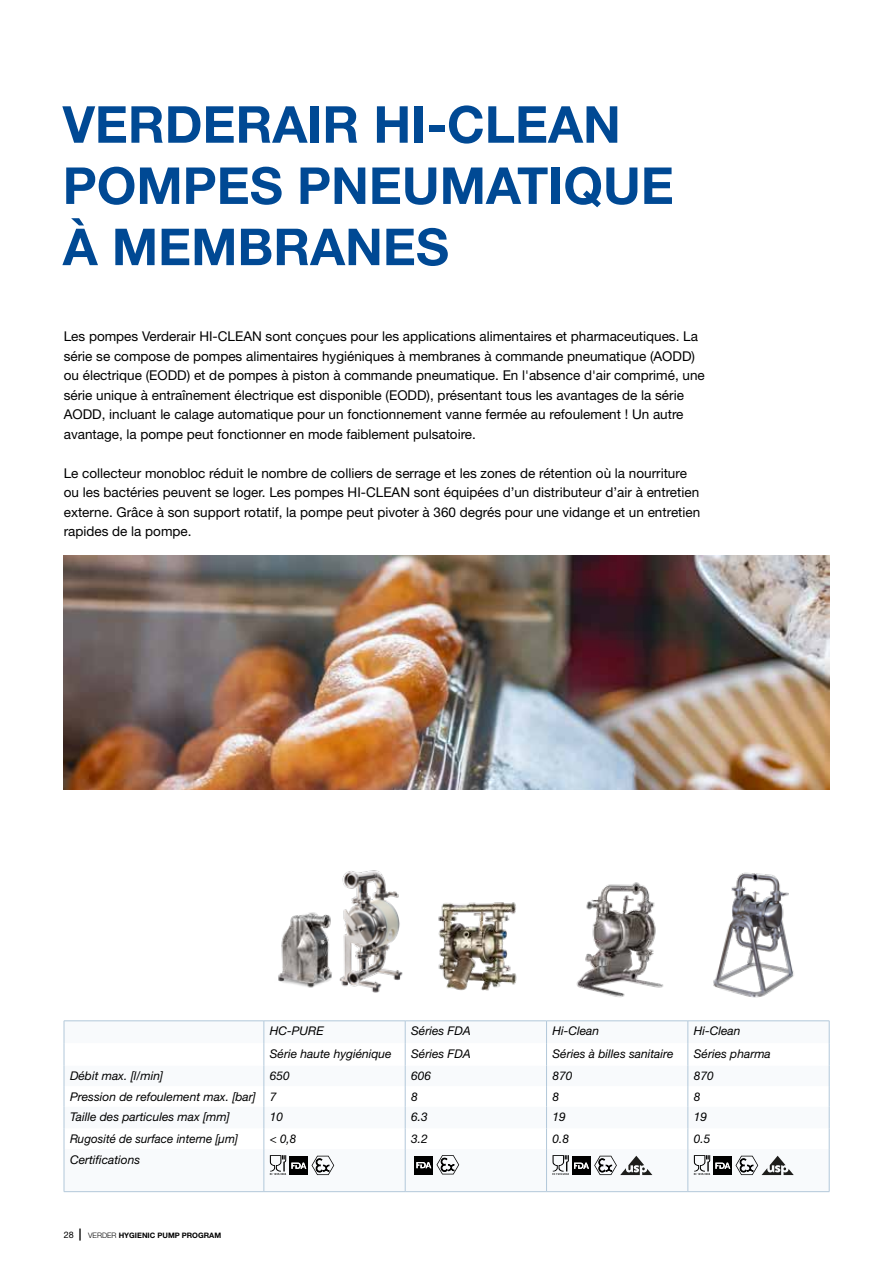
<style>
.page{position:relative;width:893px;height:1263px;background:#fff}
.page>*{position:absolute;margin:0;border:0;box-sizing:border-box;transform-origin:0 0}
.t1{font:700 51px/61.2px "Helvetica Neue LT Std";color:#004994}
.t2{font:13.5px/19.5px "Helvetica Neue LT Std";color:#000}
.t3{font:italic 12px "Helvetica Neue LT Std";color:#000}
.t4{font:700 7.5px "Helvetica Neue LT Std";color:#000}
.s1{font-weight:400;font-size:9px}
.s2{font-size:12px}
.s3{font-weight:300}
</style>
<div class="page">
<svg style="left:65px;top:1021px;width:764px;height:170px"></svg>
<svg style="left:65px;top:1043px;width:764px;height:106px"></svg>
<hr style="left:64px;top:1020px;width:200px;height:1px;background:#b2c8da">
<hr style="left:264px;top:1020px;width:141px;height:1px;background:#b2c8da">
<hr style="left:405px;top:1020px;width:141px;height:1px;background:#b2c8da">
<hr style="left:546px;top:1020px;width:142px;height:1px;background:#b2c8da">
<hr style="left:688px;top:1020px;width:141px;height:1px;background:#b2c8da">
<svg style="left:64px;top:1021px;width:1px;height:128px"></svg>
<hr style="left:64px;top:1149px;width:1px;height:42px;background:#b2c8da">
<hr style="left:64px;top:1191px;width:200px;height:1px;background:#b2c8da">
<hr style="left:264px;top:1191px;width:141px;height:1px;background:#b2c8da">
<hr style="left:405px;top:1191px;width:141px;height:1px;background:#b2c8da">
<hr style="left:546px;top:1191px;width:142px;height:1px;background:#b2c8da">
<hr style="left:688px;top:1191px;width:141px;height:1px;background:#b2c8da">
<svg style="left:264px;top:1021px;width:1px;height:128px"></svg>
<svg style="left:405px;top:1021px;width:1px;height:128px"></svg>
<svg style="left:546px;top:1021px;width:1px;height:128px"></svg>
<svg style="left:688px;top:1021px;width:1px;height:128px"></svg>
<hr style="left:264px;top:1149px;width:1px;height:42px;background:#b2c8da">
<hr style="left:405px;top:1149px;width:1px;height:42px;background:#b2c8da">
<hr style="left:546px;top:1149px;width:1px;height:42px;background:#b2c8da">
<hr style="left:688px;top:1149px;width:1px;height:42px;background:#b2c8da">
<svg style="left:829px;top:1021px;width:1px;height:171px"></svg>
<hr style="left:829px;top:1149px;width:1px;height:42px;background:#b2c8da">
<div style="left:290px;top:1156px;width:18px;height:19px;background:#000"></div>
<svg style="left:270px;top:1155px;width:36px;height:20px"></svg>
<svg style="left:312px;top:1156px;width:22px;height:19px"></svg>
<div style="left:415px;top:1156px;width:18px;height:18px;background:#000"></div>
<svg style="left:416px;top:1155px;width:43px;height:19px"></svg>
<svg style="left:552px;top:1155px;width:100px;height:20px"></svg>
<svg style="left:694px;top:1155px;width:100px;height:20px"></svg>
<img style="left:64px;top:556px;width:765px;height:234px">
<img style="left:576px;top:882px;width:88px;height:115px">
<img style="left:713px;top:872px;width:81px;height:126px">
<img style="left:438px;top:902px;width:79px;height:89px">
<img style="left:278px;top:913px;width:31px;height:75px">
<img style="left:309px;top:870px;width:94px;height:123px">
<h1 class="t1" style="left:63px;top:93px;width:613px">VERDERAIR HI-CLEAN<br>POMPES PNEUMATIQUE<br>À MEMBRANES</h1>
<p class="t2" style="left:64px;top:326px;width:642px">Les pompes Verderair HI-CLEAN sont conçues pour les applications alimentaires et pharmaceutiques. La série se compose de pompes alimentaires hygiéniques à membranes à commande pneumatique (AODD) ou électrique (EODD) et de pompes à piston à commande pneumatique. En l'absence d'air comprimé, une série unique à entraînement électrique est disponible (EODD), présentant tous les avantages de la série AODD, incluant le calage automatique pour un fonctionnement vanne fermée au refoulement ! Un autre avantage, la pompe peut fonctionner en mode faiblement pulsatoire.</p>
<p class="t2" style="left:64px;top:463px;width:638px">Le collecteur monobloc réduit le nombre de colliers de serrage et les zones de rétention où la nourriture ou les bactéries peuvent se loger. Les pompes HI-CLEAN sont équipées d’un distributeur d’air à entretien externe. Grâce à son support rotatif, la pompe peut pivoter à 360 degrés pour une vidange et un entretien rapides de la pompe.</p>
<p class="t3" style="left:270px;top:1024px;width:55px">HC-PURE</p>
<p class="t3" style="left:411px;top:1024px;width:61px">Séries FDA</p>
<p class="t3" style="left:552px;top:1024px;width:48px">Hi-Clean</p>
<p class="t3" style="left:694px;top:1024px;width:48px">Hi-Clean</p>
<p class="t3" style="left:270px;top:1046px;width:123px">Série haute hygiénique</p>
<p class="t3" style="left:411px;top:1046px;width:61px">Séries FDA</p>
<p class="t3" style="left:552px;top:1046px;width:123px">Séries à billes sanitaire</p>
<p class="t3" style="left:694px;top:1046px;width:78px">Séries pharma</p>
<p class="t3" style="left:70px;top:1068px;width:95px">Débit max. [l/min]</p>
<p class="t3" style="left:270px;top:1068px;width:22px">650</p>
<p class="t3" style="left:411px;top:1068px;width:22px">606</p>
<p class="t3" style="left:553px;top:1068px;width:22px">870</p>
<p class="t3" style="left:694px;top:1068px;width:22px">870</p>
<p class="t3" style="left:70px;top:1089px;width:208px">Pression de refoulement max. [bar] 7</p>
<p class="t3" style="left:411px;top:1089px;width:8px">8</p>
<p class="t3" style="left:553px;top:1089px;width:8px">8</p>
<p class="t3" style="left:694px;top:1089px;width:8px">8</p>
<p class="t3" style="left:70px;top:1110px;width:161px">Taille des particules max [mm]</p>
<p class="t3" style="left:270px;top:1110px;width:15px">10</p>
<p class="t3" style="left:411px;top:1110px;width:18px">6.3</p>
<p class="t3" style="left:553px;top:1110px;width:15px">19</p>
<p class="t3" style="left:694px;top:1110px;width:15px">19</p>
<p class="t3" style="left:70px;top:1132px;width:170px">Rugosité de surface interne [μm]</p>
<p class="t3" style="left:270px;top:1132px;width:28px">&lt; 0,8</p>
<p class="t3" style="left:411px;top:1132px;width:18px">3.2</p>
<p class="t3" style="left:552px;top:1132px;width:18px">0.8</p>
<p class="t3" style="left:694px;top:1132px;width:18px">0.5</p>
<p class="t3" style="left:70px;top:1152px;width:72px">Certifications</p>
<p class="t4" style="left:64px;top:1231px;width:159px"><span class="s1">28</span> <span class="s2">|</span> <span class="s3">VERDER</span> HYGIENIC PUMP PROGRAM</p>
</div>
